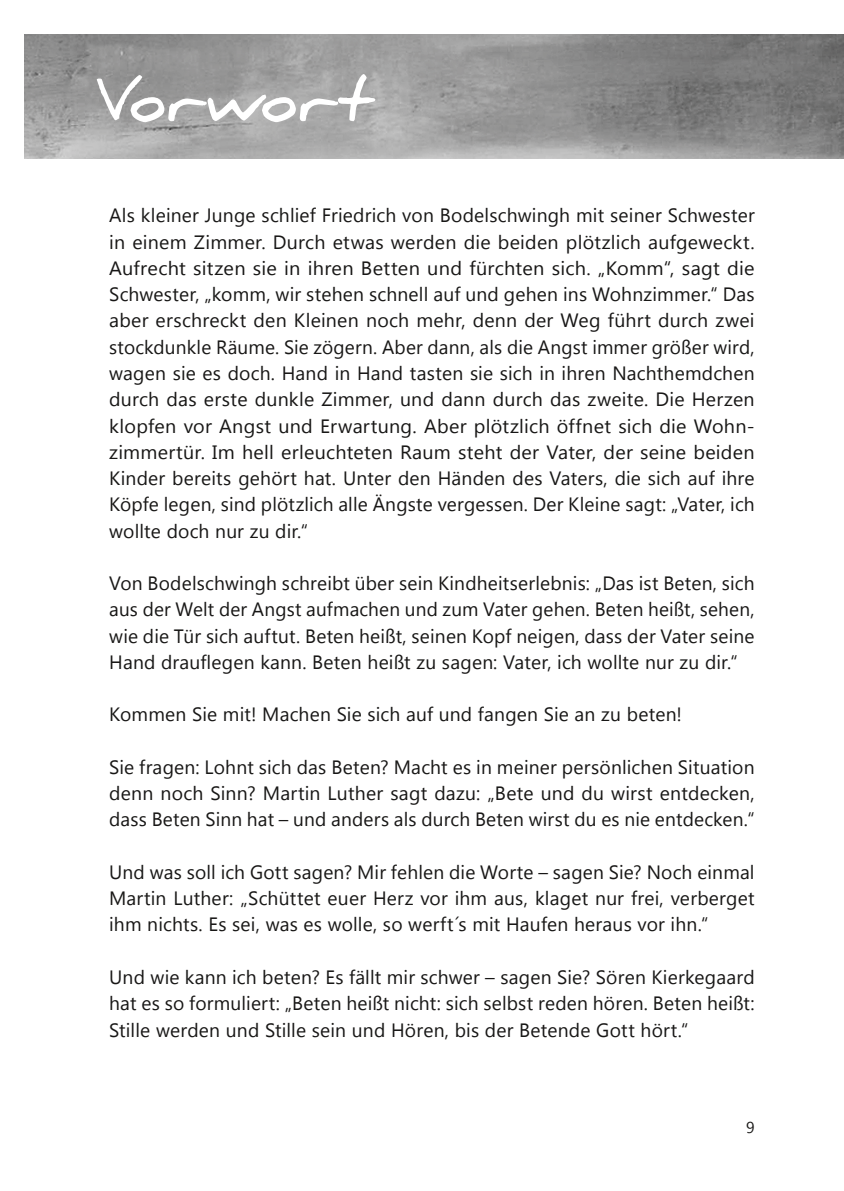
<style>
.page{position:relative;width:844px;height:1191px;background:#fff}
.page>*{position:absolute;margin:0;border:0;box-sizing:border-box;transform-origin:0 0}
.t1{font:700 59.5px "Daniel";letter-spacing:.02em;color:#fff}
.t2{font:19.25px/26.2px "Lao UI";letter-spacing:.01em;color:#181716;text-align:justify}
.t3{font:15.75px "Lao UI";color:#181716}
</style>
<div class="page">
<img style="left:25px;top:35px;width:818px;height:124px">
<p class="t1" style="left:94px;top:66px;width:278px">Vorwort</p>
<p class="t2" style="left:109px;top:202px;width:646px">Als kleiner Junge schlief Friedrich von Bodelschwingh mit seiner Schwester in einem Zimmer. Durch etwas werden die beiden plötzlich aufgeweckt.<br>Aufrecht sitzen sie in ihren Betten und fürchten sich. „Komm“, sagt die Schwester, „komm, wir stehen schnell auf und gehen ins Wohnzimmer.“ Das aber erschreckt den Kleinen noch mehr, denn der Weg führt durch zwei stockdunkle Räume. Sie zögern. Aber dann, als die Angst immer größer wird, wagen sie es doch. Hand in Hand tasten sie sich in ihren Nachthemdchen durch das erste dunkle Zimmer, und dann durch das zweite. Die Herzen klopfen vor Angst und Erwartung. Aber plötzlich öffnet sich die Wohn&shy;zimmertür. Im hell erleuchteten Raum steht der Vater, der seine beiden Kinder bereits gehört hat. Unter den Händen des Vaters, die sich auf ihre Köpfe legen, sind plötzlich alle Ängste vergessen. Der Kleine sagt: „Vater, ich wollte doch nur zu dir.“</p>
<p class="t2" style="left:109px;top:569px;width:646px">Von Bodelschwingh schreibt über sein Kindheitserlebnis: „Das ist Beten, sich aus der Welt der Angst aufmachen und zum Vater gehen. Beten heißt, sehen, wie die Tür sich auftut. Beten heißt, seinen Kopf neigen, dass der Vater seine Hand drauflegen kann. Beten heißt zu sagen: Vater, ich wollte nur zu dir.“</p>
<p class="t2" style="left:109px;top:700px;width:574px">Kommen Sie mit! Machen Sie sich auf und fangen Sie an zu beten!</p>
<p class="t2" style="left:109px;top:753px;width:646px">Sie fragen: Lohnt sich das Beten? Macht es in meiner persönlichen Situation denn noch Sinn? Martin Luther sagt dazu: „Bete und du wirst entdecken, dass Beten Sinn hat – und anders als durch Beten wirst du es nie entdecken.“</p>
<p class="t2" style="left:109px;top:858px;width:646px">Und was soll ich Gott sagen? Mir fehlen die Worte – sagen Sie? Noch einmal Martin Luther: „Schüttet euer Herz vor ihm aus, klaget nur frei, verberget ihm nichts. Es sei, was es wolle, so werft´s mit Haufen heraus vor ihn.“</p>
<p class="t2" style="left:109px;top:963px;width:646px">Und wie kann ich beten? Es fällt mir schwer – sagen Sie? Sören Kierkegaard hat es so formuliert: „Beten heißt nicht: sich selbst reden hören. Beten heißt:<br>Stille werden und Stille sein und Hören, bis der Betende Gott hört.“</p>
<p class="t3" style="left:746px;top:1117px;width:10px">9</p>
</div>
